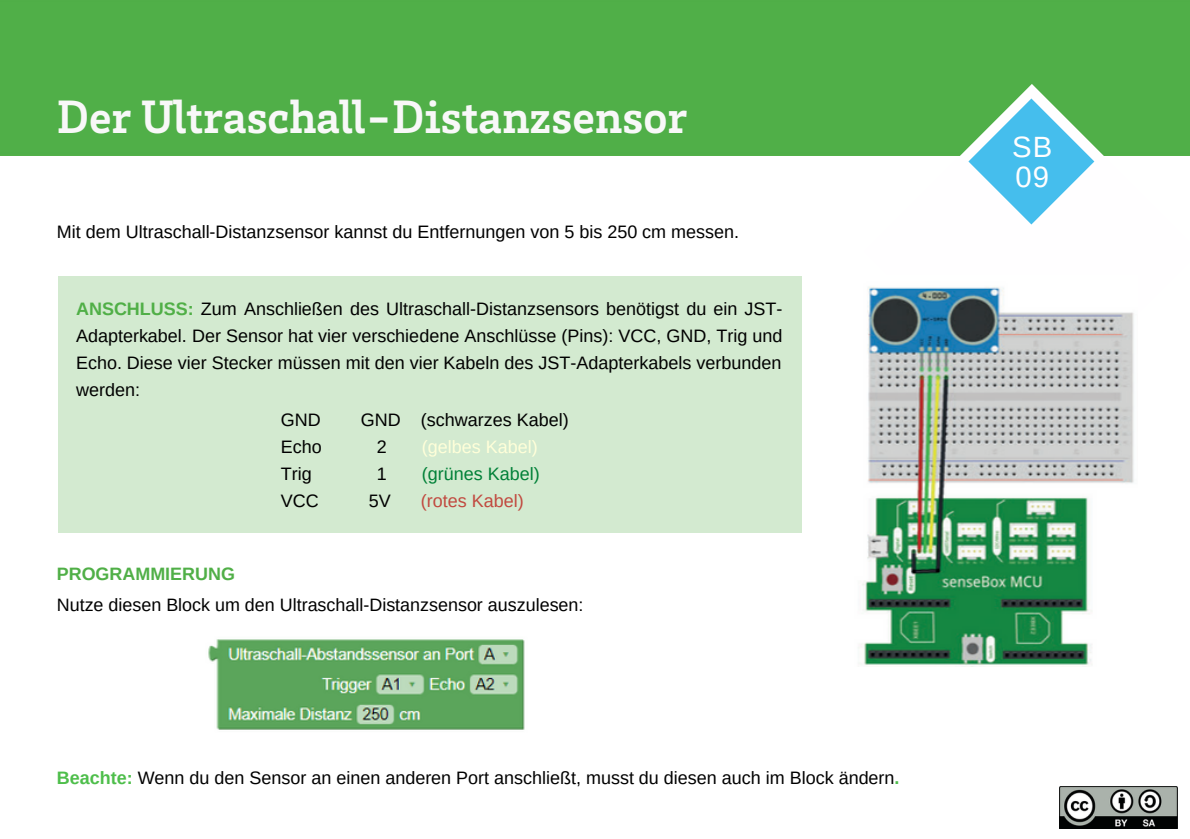
<style>
.page{position:relative;width:1190px;height:839px;background:#fff}
.page>*{position:absolute;margin:0;border:0;box-sizing:border-box;transform-origin:0 0}
.t1{font:700 48px "Brix Slab";color:#f8f8f8}
.t2{font:29.4px/30.4px "Arimo";color:#fffeff}
.t3{font:18px/27px "Arimo";color:#000;text-align:justify}
.t4{font:700 18px "Arimo";color:#50af47}
.t5{font:18px "Arimo";color:#ffffd9}
.t6{font:18px "Arimo";color:#008037}
.t7{font:18px "Arimo";color:#c1493f}
.s1{font-weight:700;color:#50af47}
.s2{font-weight:700;color:#4ebe4b}
</style>
<div class="page">
<div style="left:0;top:0;width:1190px;height:156px;background:#50af48"></div>
<svg style="left:864px;top:84px;width:326px;height:141px;fill:#50af48"></svg>
<img style="left:1059px;top:786px;width:119px;height:42px">
<svg style="left:968px;top:98px;width:126px;height:126px"></svg>
<div style="left:58px;top:276px;width:743px;height:256px;background:#d3ead0"></div>
<img style="left:208px;top:639px;width:317px;height:91px">
<img style="left:858px;top:286px;width:276px;height:381px">
<h1 class="t1" style="left:57px;top:99px;width:632px">Der Ultraschall-Distanzsensor</h1>
<p class="t3" style="left:57px;top:218px;width:684px">Mit dem Ultraschall-Distanzsensor kannst du Entfernungen von 5 bis 250 cm messen.</p>
<p class="t3" style="left:76px;top:295px;width:708px"><span class="s1">ANSCHLUSS:</span> Zum Anschließen des Ultraschall-Distanzsensors benötigst du ein JST-Adapterkabel. Der Sensor hat vier verschiedene Anschlüsse (Pins): VCC, GND, Trig und Echo. Diese vier Stecker müssen mit den vier Kabeln des JST-Adapterkabels verbunden werden:</p>
<p class="t3" style="left:281px;top:406px;width:41px">GND</p>
<p class="t3" style="left:361px;top:406px;width:209px">GND (schwarzes Kabel)</p>
<p class="t3" style="left:281px;top:433px;width:42px">Echo</p>
<p class="t3" style="left:377px;top:433px;width:11px">2</p>
<p class="t5" style="left:422px;top:436px;width:117px">(gelbes Kabel)</p>
<p class="t3" style="left:281px;top:460px;width:32px">Trig</p>
<p class="t3" style="left:377px;top:460px;width:11px">1</p>
<p class="t6" style="left:422px;top:463px;width:119px">(grünes Kabel)</p>
<p class="t3" style="left:281px;top:487px;width:39px">VCC</p>
<p class="t3" style="left:369px;top:487px;width:23px">5V</p>
<p class="t7" style="left:421px;top:490px;width:104px">(rotes Kabel)</p>
<p class="t4" style="left:57px;top:564px;width:180px">PROGRAMMIERUNG</p>
<p class="t3" style="left:57px;top:591px;width:528px">Nutze diesen Block um den Ultraschall-Distanzsensor auszulesen:</p>
<p class="t3" style="left:57px;top:763px;width:844px"><span class="s2">Beachte:</span> Wenn du den Sensor an einen anderen Port anschließt, musst du diesen auch im Block ändern<span class="s2">.</span></p>
<h2 class="t2" style="left:1012px;top:131px;width:42px">SB<br>09</h2>
</div>
